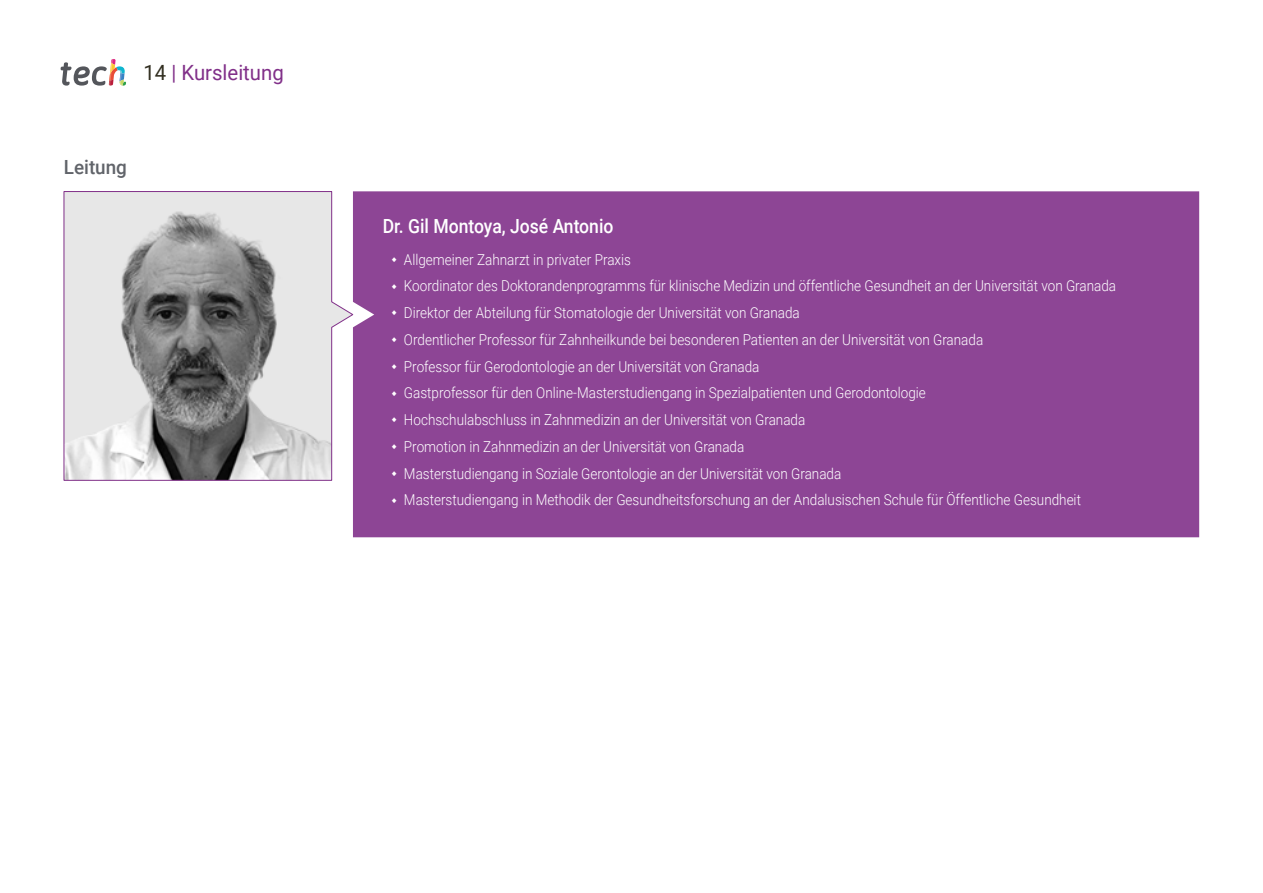
<style>
.page{position:relative;width:1263px;height:893px;background:#fff}
.page>*{position:absolute;margin:0;border:0;box-sizing:border-box;transform-origin:0 0}
.t1{font:21px "Roboto";color:#813089}
.t2{font:500 19.5px "Roboto";color:#fff;scale:.9 1}
.t3{font:500 19.5px "Roboto";color:#61646a}
.t4{font:300 15px/26.7px "Roboto";color:#fff;scale:.9 1}
.s1{color:#312e20}
</style>
<div class="page">
<div style="left:353px;top:191px;width:846px;height:346px;background:#8d4595"></div>
<svg style="left:64px;top:191px;width:289px;height:290px;background:#bbbabb"></svg>
<svg style="left:61px;top:59px;width:65px;height:27px"></svg>
<svg style="left:392px;top:257px;width:5px;height:5px"></svg>
<svg style="left:392px;top:284px;width:5px;height:5px"></svg>
<svg style="left:392px;top:310px;width:5px;height:5px"></svg>
<svg style="left:392px;top:337px;width:5px;height:5px"></svg>
<svg style="left:392px;top:364px;width:5px;height:5px"></svg>
<svg style="left:392px;top:391px;width:5px;height:5px"></svg>
<svg style="left:392px;top:417px;width:5px;height:5px"></svg>
<svg style="left:392px;top:444px;width:5px;height:5px"></svg>
<svg style="left:392px;top:471px;width:5px;height:5px"></svg>
<svg style="left:392px;top:498px;width:5px;height:5px"></svg>
<h1 class="t1" style="left:144px;top:57px;width:142px"><span class="s1">14</span> | Kursleitung</h1>
<h2 class="t3" style="left:64px;top:154px;width:65px">Leitung</h2>
<h2 class="t2" style="left:383px;top:212px;width:258px">Dr. Gil Montoya, José Antonio</h2>
<p class="t4" style="left:404px;top:245px;width:793px">Allgemeiner Zahnarzt in privater Praxis<br>Koordinator des Doktorandenprogramms für klinische Medizin und öffentliche Gesundheit an der Universität von Granada Direktor der Abteilung für Stomatologie der Universität von Granada<br>Ordentlicher Professor für Zahnheilkunde bei besonderen Patienten an der Universität von Granada<br>Professor für Gerodontologie an der Universität von Granada<br>Gastprofessor für den Online-Masterstudiengang in Spezialpatienten und Gerodontologie<br>Hochschulabschluss in Zahnmedizin an der Universität von Granada<br>Promotion in Zahnmedizin an der Universität von Granada<br>Masterstudiengang in Soziale Gerontologie an der Universität von Granada<br>Masterstudiengang in Methodik der Gesundheitsforschung an der Andalusischen Schule für Öffentliche Gesundheit</p>
</div>
